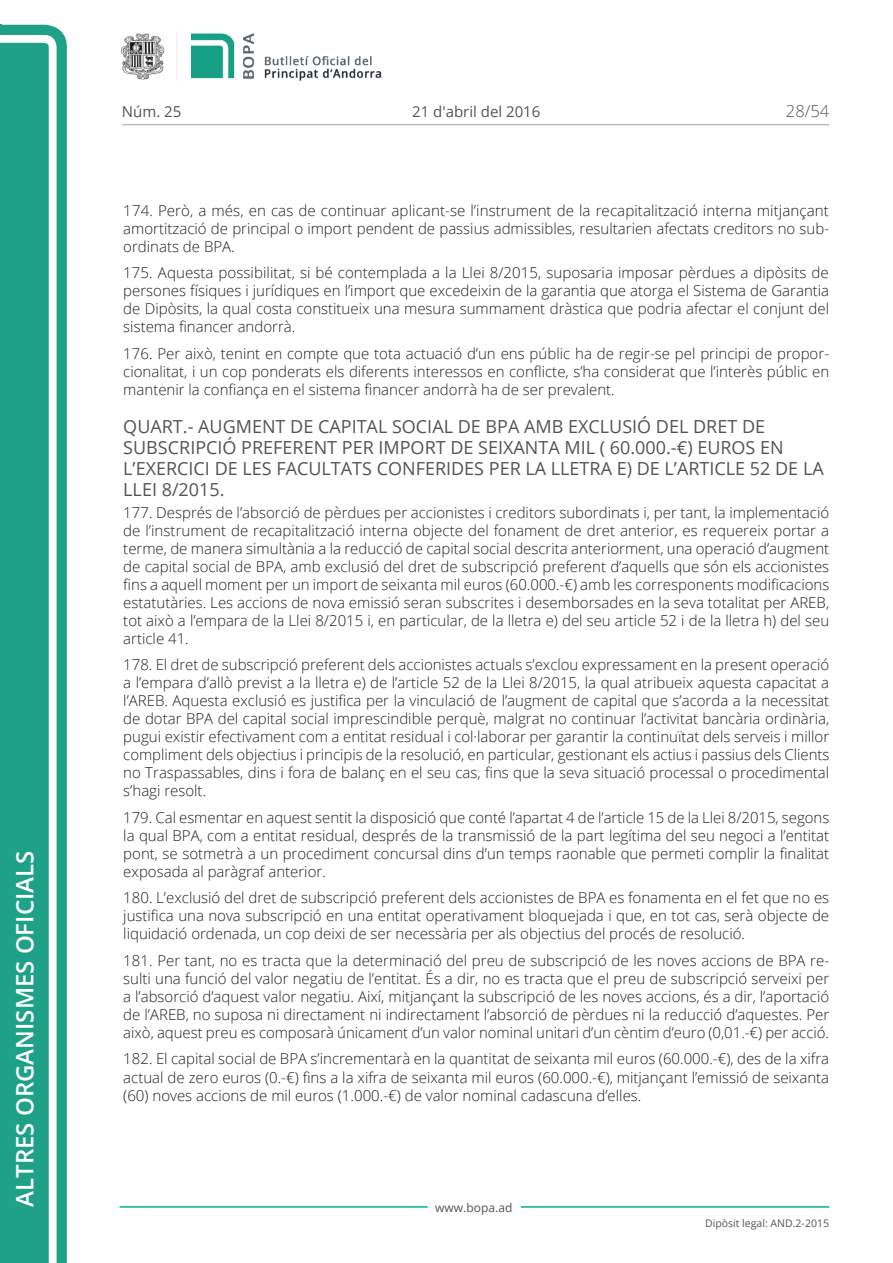
<style>
.page{position:relative;width:893px;height:1263px;background:#fff}
.page>*{position:absolute;margin:0;border:0;box-sizing:border-box;transform-origin:0 0}
.t1{font:600 24px "Open Sans";color:#fff}
.Titol_6{font:18px/21px "Open Sans";color:#545454}
.t2{font:300 16.5px "Open Sans";color:#545454}
.Body_text{font:300 15px/18px "Open Sans";color:#231f20;text-align:justify}
.t3{font:15px "Open Sans";color:#545454}
.t4{font:12px "Open Sans";color:#545454}
.t5{font:10.5px "Open Sans";color:#545454}
</style>
<div class="page">
<svg style="left:0;top:25px;width:67px;height:1238px;fill:#1ea187"></svg>
<div style="left:0;top:43px;width:49px;height:1220px;background:#1ea187"></div>
<img style="left:122px;top:32px;width:260px;height:49px">
<hr style="left:119px;top:1206px;width:309px;height:2px;background:#00ae91">
<hr style="left:521px;top:1206px;width:308px;height:2px;background:#00ae91">
<hr style="left:122px;top:124px;width:707px;height:1px;background:#bcbdc0">
<h1 class="t1" style="left:8px;top:1207px;width:358px;rotate:-90deg">Altres organismes oficials</h1>
<p class="t3" style="left:122px;top:102px;width:61px">Núm. 25</p>
<p class="t3" style="left:412px;top:102px;width:130px">21 d'abril del 2016</p>
<p class="t2" style="left:786px;top:100px;width:45px">28/54</p>
<p class="Body_text" style="left:123px;top:201px;width:707px">174. Però, a més, en cas de continuar aplicant-se l’instrument de la recapitalització interna mitjançant amortització de principal o import pendent de passius admissibles, resultarien afectats creditors no sub&shy;ordinats de BPA.</p>
<p class="Body_text" style="left:123px;top:263px;width:707px">175. Aquesta possibilitat, si bé contemplada a la Llei 8/2015, suposaria imposar pèrdues a dipòsits de persones físiques i jurídiques en l’import que excedeixin de la garantia que atorga el Sistema de Garantia de Dipòsits, la qual costa constitueix una mesura summament dràstica que podria afectar el conjunt del sistema financer andorrà.</p>
<p class="Body_text" style="left:123px;top:344px;width:707px">176. Per això, tenint en compte que tota actuació d’un ens públic ha de regir-se pel principi de propor&shy;cionalitat, i un cop ponderats els diferents interessos en conflicte, s’ha considerat que l’interès públic en mantenir la confiança en el sistema financer andorrà ha de ser prevalent.</p>
<p class="Titol_6" style="left:123px;top:415px;width:702px">QUART.- AUGMENT DE CAPITAL SOCIAL DE BPA AMB EXCLUSIÓ DEL DRET DE SUBSCRIPCIÓ PREFERENT PER IMPORT DE SEIXANTA MIL ( 60.000.-€) EUROS EN L’EXERCICI DE LES FACULTATS CONFERIDES PER LA LLETRA E) DE L’ARTICLE 52 DE LA LLEI 8/2015.</p>
<p class="Body_text" style="left:123px;top:503px;width:707px">177. Després de l’absorció de pèrdues per accionistes i creditors subordinats i, per tant, la implementació de l’instrument de recapitalització interna objecte del fonament de dret anterior, es requereix portar a terme, de manera simultània a la reducció de capital social descrita anteriorment, una operació d’augment de capital social de BPA, amb exclusió del dret de subscripció preferent d’aquells que són els accionistes fins a aquell moment per un import de seixanta mil euros (60.000.-€) amb les corresponents modificacions estatutàries. Les accions de nova emissió seran subscrites i desemborsades en la seva totalitat per AREB, tot això a l’empara de la Llei 8/2015 i, en particular, de la lletra e) del seu article 52 i de la lletra h) del seu article 41.</p>
<p class="Body_text" style="left:123px;top:656px;width:708px">178. El dret de subscripció preferent dels accionistes actuals s’exclou expressament en la present operació a l’empara d’allò previst a la lletra e) de l’article 52 de la Llei 8/2015, la qual atribueix aquesta capacitat a l’AREB. Aquesta exclusió es justifica per la vinculació de l’augment de capital que s’acorda a la necessitat de dotar BPA del capital social imprescindible perquè, malgrat no continuar l’activitat bancària ordinària, pugui existir efectivament com a entitat residual i col·laborar per garantir la continuïtat dels serveis i millor compliment dels objectius i principis de la resolució, en particular, gestionant els actius i passius dels Clients no Traspassables, dins i fora de balanç en el seu cas, fins que la seva situació processal o procedimental s’hagi resolt.</p>
<p class="Body_text" style="left:123px;top:808px;width:707px">179. Cal esmentar en aquest sentit la disposició que conté l’apartat 4 de l’article 15 de la Llei 8/2015, segons la qual BPA, com a entitat residual, després de la transmissió de la part legítima del seu negoci a l’entitat pont, se sotmetrà a un procediment concursal dins d’un temps raonable que permeti complir la finalitat exposada al paràgraf anterior.</p>
<p class="Body_text" style="left:123px;top:889px;width:707px">180. L’exclusió del dret de subscripció preferent dels accionistes de BPA es fonamenta en el fet que no es justifica una nova subscripció en una entitat operativament bloquejada i que, en tot cas, serà objecte de liquidació ordenada, un cop deixi de ser necessària per als objectius del procés de resolució.</p>
<p class="Body_text" style="left:123px;top:951px;width:707px">181. Per tant, no es tracta que la determinació del preu de subscripció de les noves accions de BPA re&shy;sulti una funció del valor negatiu de l’entitat. És a dir, no es tracta que el preu de subscripció serveixi per a l’absorció d’aquest valor negatiu. Així, mitjançant la subscripció de les noves accions, és a dir, l’aportació de l’AREB, no suposa ni directament ni indirectament l’absorció de pèrdues ni la reducció d’aquestes. Per això, aquest preu es composarà únicament d’un valor nominal unitari d’un cèntim d’euro (0,01.-€) per acció.</p>
<p class="Body_text" style="left:123px;top:1050px;width:707px">182. El capital social de BPA s’incrementarà en la quantitat de seixanta mil euros (60.000.-€), des de la xifra actual de zero euros (0.-€) fins a la xifra de seixanta mil euros (60.000.-€), mitjançant l’emissió de seixanta (60) noves accions de mil euros (1.000.-€) de valor nominal cadascuna d’elles.</p>
<p class="t4" style="left:435px;top:1199px;width:79px">www.bopa.ad</p>
<p class="t5" style="left:705px;top:1216px;width:125px">Dipòsit legal: AND.2-2015</p>
</div>
